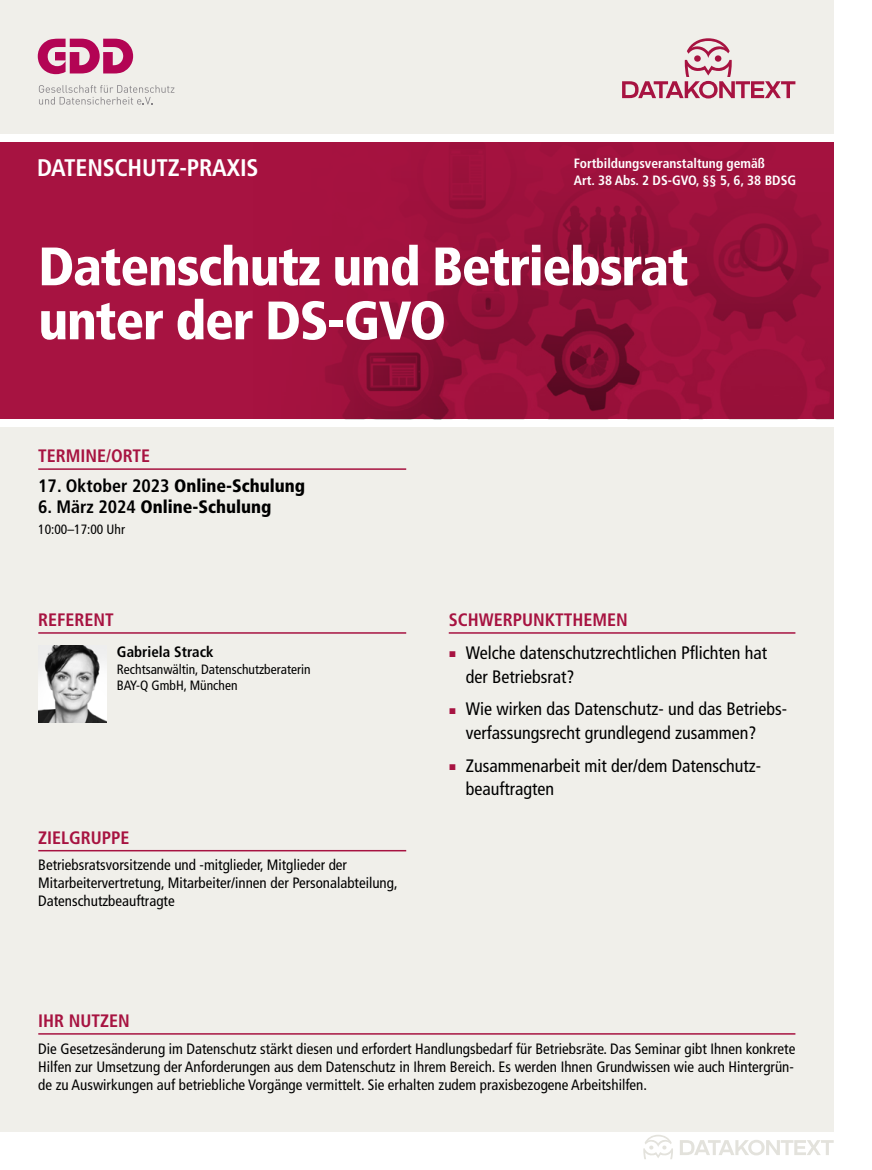
<style>
.page{position:relative;width:872px;height:1170px;background:#fff}
.page>*{position:absolute;margin:0;border:0;box-sizing:border-box;transform-origin:0 0}
.HD_Frutiger_36pt_weiß{font:900 condensed 54px "Frutiger LT Pro";letter-spacing:-.025em;color:#fff}
.t1{font:700 condensed 24px "Frutiger LT Pro";letter-spacing:-.01em;color:#fff}
.t2{font:condensed 18px/24px "Frutiger LT Pro";color:#000}
.ZÜ-Rubrik{font:700 condensed 18px "Frutiger LT Pro";color:#a71341}
.Datum_1__Seite{font:900 condensed 18px "Frutiger LT Pro";color:#000}
.GT_Frutiger_10_pt{font:condensed 15px/18px "Frutiger LT Pro";color:#000}
.Referent_neu{font:700 condensed 15px "Frutiger LT Pro";color:#000}
.t3{font:700 condensed 13.5px/16.5px "Frutiger LT Pro";color:#fff}
.GT_Frutiger_9_pt{font:condensed 13.5px/16.5px "Frutiger LT Pro";color:#000}
.Uhrzeit_1_Seite{font:condensed 13.5px "Frutiger LT Pro";color:#000}
.s1{font-weight:700}
.s2{color:#a71341}
</style>
<div class="page">
<div style="left:0;top:427px;width:833px;height:704px;background:#f0efea"></div>
<div style="left:0;top:142px;width:833px;height:277px;background:#a71341"></div>
<img style="left:325px;top:142px;width:508px;height:277px">
<div style="left:0;top:0;width:833px;height:134px;background:#f0efea"></div>
<svg style="left:38px;top:39px;width:95px;height:35px"></svg>
<svg style="left:39px;top:85px;width:135px;height:20px"></svg>
<svg style="left:622px;top:38px;width:173px;height:60px"></svg>
<svg style="left:643px;top:1135px;width:30px;height:24px"></svg>
<svg style="left:680px;top:1140px;width:153px;height:15px"></svg>
<hr style="left:449px;top:632px;width:346px;height:1px;background:#a71341">
<hr style="left:38px;top:632px;width:368px;height:1px;background:#a71341">
<hr style="left:38px;top:849px;width:368px;height:2px;background:#a71341">
<hr style="left:38px;top:468px;width:368px;height:2px;background:#a71341">
<hr style="left:38px;top:1033px;width:757px;height:1px;background:#a71341">
<img style="left:38px;top:646px;width:68px;height:76px">
<h2 class="t1" style="left:37px;top:153px;width:223px">DATENSCHUTZ-PRAXIS</h2>
<p class="t3" style="left:574px;top:155px;width:224px">Fortbildungsveranstaltung gemäß<br>Art. 38 Abs. 2 DS-GVO, §§ 5, 6, 38 BDSG</p>
<p class="HD_Frutiger_36pt_weiß" style="left:38px;top:234px;width:652px">Datenschutz und Betriebsrat</p>
<p class="HD_Frutiger_36pt_weiß" style="left:38px;top:288px;width:409px">unter der DS-GVO</p>
<p class="ZÜ-Rubrik" style="left:38px;top:445px;width:113px">TERMINE/ORTE</p>
<p class="Datum_1__Seite" style="left:38px;top:475px;width:268px"><span class="s1">17. Oktober 2023</span> Online-Schulung</p>
<p class="Datum_1__Seite" style="left:38px;top:496px;width:235px"><span class="s1">6. März 2024</span> Online-Schulung</p>
<p class="Uhrzeit_1_Seite" style="left:38px;top:521px;width:88px">10:00–17:00 Uhr</p>
<p class="ZÜ-Rubrik" style="left:38px;top:609px;width:77px">REFERENT</p>
<p class="Referent_neu" style="left:117px;top:643px;width:98px">Gabriela Strack</p>
<p class="GT_Frutiger_9_pt" style="left:117px;top:661px;width:195px">Rechtsanwältin, Datenschutzberaterin<br>BAY-Q GmbH, München</p>
<p class="ZÜ-Rubrik" style="left:38px;top:827px;width:93px">ZIELGRUPPE</p>
<p class="GT_Frutiger_10_pt" style="left:38px;top:856px;width:361px">Betriebsratsvorsitzende und -mitglieder, Mitglieder der<br>Mitarbeitervertretung, Mitarbeiter/innen der Personalabteilung,<br>Datenschutzbeauftragte</p>
<p class="ZÜ-Rubrik" style="left:449px;top:609px;width:180px">SCHWERPUNKTTHEMEN</p>
<p class="t2" style="left:466px;top:640px;width:303px;text-indent:-17px"><span class="s2">▪</span> Welche datenschutzrechtlichen Pflichten hat der Betriebsrat?</p>
<p class="t2" style="left:466px;top:697px;width:323px;text-indent:-17px"><span class="s2">▪</span> Wie wirken das Datenschutz- und das Betriebs&shy;verfassungsrecht grundlegend zusammen?</p>
<p class="t2" style="left:466px;top:753px;width:295px;text-indent:-17px"><span class="s2">▪</span> Zusammenarbeit mit der/dem Datenschutz&shy;beauftragten</p>
<p class="ZÜ-Rubrik" style="left:38px;top:1010px;width:93px">IHR NUTZEN</p>
<p class="GT_Frutiger_10_pt" style="left:38px;top:1039px;width:758px;text-align:justify">Die Gesetzesänderung im Datenschutz stärkt diesen und erfordert Handlungsbedarf für Betriebsräte. Das Seminar gibt Ihnen konkrete Hilfen zur Umsetzung der Anforderungen aus dem Datenschutz in Ihrem Bereich. Es werden Ihnen Grundwissen wie auch Hintergrün&shy;de zu Auswirkungen auf betriebliche Vorgänge vermittelt. Sie erhalten zudem praxisbezogene Arbeitshilfen.</p>
</div>
